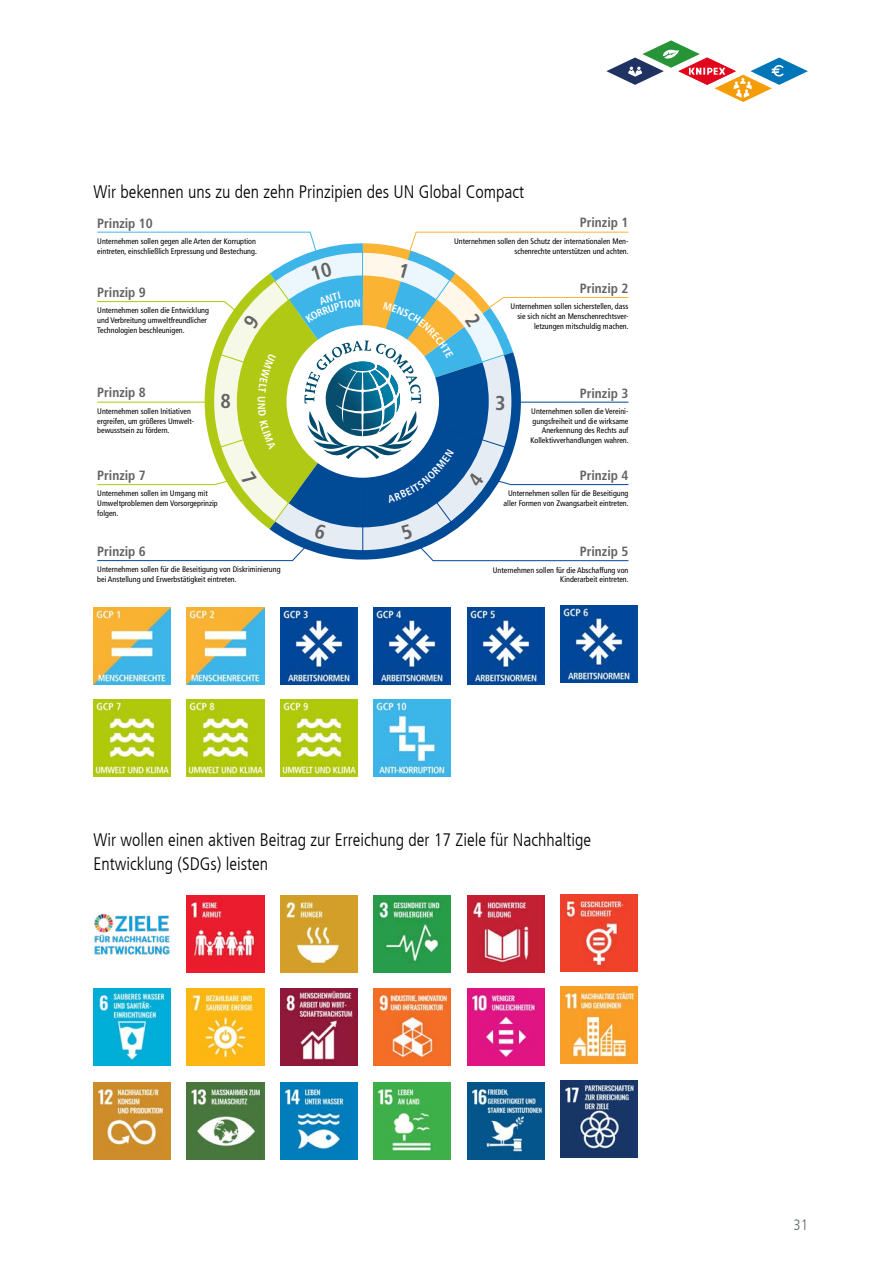
<style>
.page{position:relative;width:893px;height:1263px;background:#fff}
.page>*{position:absolute;margin:0;border:0;box-sizing:border-box;transform-origin:0 0}
.t1{font:700 condensed 20.1px "Frutiger LT Com";color:#646363}
.t2{font:300 condensed 18px/24px "Frutiger LT Com";color:#000}
.t3{font:300 condensed 15px "Frutiger LT Com";color:#626a6e}
.t4{font:700 condensed 13.35px "Frutiger LT Com";color:#646363}
.t5{font:condensed 8.1px/9.6px "Frutiger LT Com";color:#000}
</style>
<div class="page">
<svg style="left:606px;top:40px;width:202px;height:62px"></svg>
<svg style="left:308px;top:550px;width:109px;height:10px"></svg>
<svg style="left:286px;top:540px;width:153px;height:10px"></svg>
<hr style="left:362px;top:482px;width:1px;height:74px;background:#004799">
<svg style="left:419px;top:546px;width:210px;height:16px"></svg>
<svg style="left:97px;top:546px;width:209px;height:15px"></svg>
<img style="left:94px;top:607px;width:77px;height:77px">
<img style="left:94px;top:913px;width:76px;height:42px">
<img style="left:561px;top:606px;width:77px;height:77px">
<img style="left:561px;top:894px;width:77px;height:77px">
<img style="left:561px;top:986px;width:77px;height:78px">
<img style="left:561px;top:1080px;width:77px;height:77px">
<img style="left:187px;top:607px;width:77px;height:77px">
<img style="left:187px;top:896px;width:77px;height:77px">
<img style="left:94px;top:699px;width:77px;height:78px">
<img style="left:94px;top:988px;width:77px;height:77px">
<img style="left:94px;top:1082px;width:77px;height:77px">
<img style="left:280px;top:607px;width:78px;height:77px">
<img style="left:280px;top:896px;width:78px;height:77px">
<img style="left:187px;top:699px;width:77px;height:78px">
<img style="left:187px;top:988px;width:77px;height:77px">
<img style="left:187px;top:1082px;width:77px;height:77px">
<img style="left:374px;top:607px;width:77px;height:77px">
<img style="left:374px;top:896px;width:77px;height:77px">
<img style="left:280px;top:699px;width:78px;height:78px">
<img style="left:280px;top:988px;width:78px;height:77px">
<img style="left:280px;top:1082px;width:78px;height:77px">
<img style="left:467px;top:607px;width:77px;height:77px">
<img style="left:467px;top:896px;width:77px;height:77px">
<img style="left:467px;top:988px;width:77px;height:77px">
<img style="left:467px;top:1082px;width:77px;height:77px">
<img style="left:374px;top:699px;width:77px;height:78px">
<img style="left:374px;top:988px;width:77px;height:77px">
<img style="left:374px;top:1082px;width:77px;height:77px">
<svg style="left:97px;top:231px;width:532px;height:309px"></svg>
<h2 class="t2" style="left:94px;top:180px;width:432px">Wir bekennen uns zu den zehn Prinzipien des UN Global Compact</h2>
<h3 class="t4" style="left:97px;top:215px;width:57px">Prinzip 10</h3>
<h3 class="t4" style="left:580px;top:215px;width:50px">Prinzip 1</h3>
<p class="t5" style="left:97px;top:236px;width:161px">Unternehmen sollen gegen alle Arten der Korruption eintreten, einschließlich Erpressung und Bestechung.</p>
<p class="t5" style="left:454px;top:236px;width:176px;text-align:right">Unternehmen sollen den Schutz der internationalen Men&shy;schenrechte unterstützen und achten.</p>
<h3 class="t4" style="left:97px;top:284px;width:50px">Prinzip 9</h3>
<h3 class="t4" style="left:580px;top:280px;width:50px">Prinzip 2</h3>
<p class="t5" style="left:97px;top:306px;width:113px">Unternehmen sollen die Entwicklung und Verbreitung umweltfreundlicher<br>Technologien beschleunigen.</p>
<p class="t5" style="left:511px;top:302px;width:120px;text-align:right">Unternehmen sollen sicherstellen, dass sie sich nicht an Menschenrechtsver&shy;letzungen mitschuldig machen.</p>
<h3 class="t4" style="left:97px;top:385px;width:50px">Prinzip 8</h3>
<p class="t5" style="left:97px;top:406px;width:98px">Unternehmen sollen Initiativen ergreifen, um größeres Umwelt&shy;bewusstsein zu fördern.</p>
<h1 class="t1" style="left:221px;top:389px;width:12px">8</h1>
<h1 class="t1" style="left:495px;top:391px;width:12px">3</h1>
<h3 class="t4" style="left:580px;top:385px;width:50px">Prinzip 3</h3>
<p class="t5" style="left:531px;top:406px;width:100px;text-align:right">Unternehmen sollen die Vereini&shy;gungsfreiheit und die wirksame<br>Anerkennung des Rechts auf<br>Kollektivverhandlungen wahren.</p>
<h3 class="t4" style="left:97px;top:467px;width:50px">Prinzip 7</h3>
<h3 class="t4" style="left:580px;top:467px;width:50px">Prinzip 4</h3>
<p class="t5" style="left:97px;top:489px;width:122px">Unternehmen sollen im Umgang mit<br>Umweltproblemen dem Vorsorgeprinzip folgen.</p>
<h3 class="t4" style="left:97px;top:543px;width:50px">Prinzip 6</h3>
<p class="t5" style="left:97px;top:565px;width:185px">Unternehmen sollen für die Beseitigung von Diskriminierung bei Anstellung und Erwerbstätigkeit eintreten.</p>
<p class="t5" style="left:504px;top:489px;width:127px;text-align:center">Unternehmen sollen für die Beseitigung aller Formen von Zwangsarbeit eintreten.</p>
<h3 class="t4" style="left:580px;top:543px;width:50px">Prinzip 5</h3>
<p class="t5" style="left:493px;top:565px;width:137px;text-align:right">Unternehmen sollen für die Abschaffung von<br>Kinderarbeit eintreten.</p>
<h2 class="t2" style="left:94px;top:828px;width:499px">Wir wollen einen aktiven Beitrag zur Erreichung der 17 Ziele für Nachhaltige<br>Entwicklung (SDGs) leisten</h2>
<h3 class="t3" style="left:793px;top:1216px;width:16px">31</h3>
</div>
